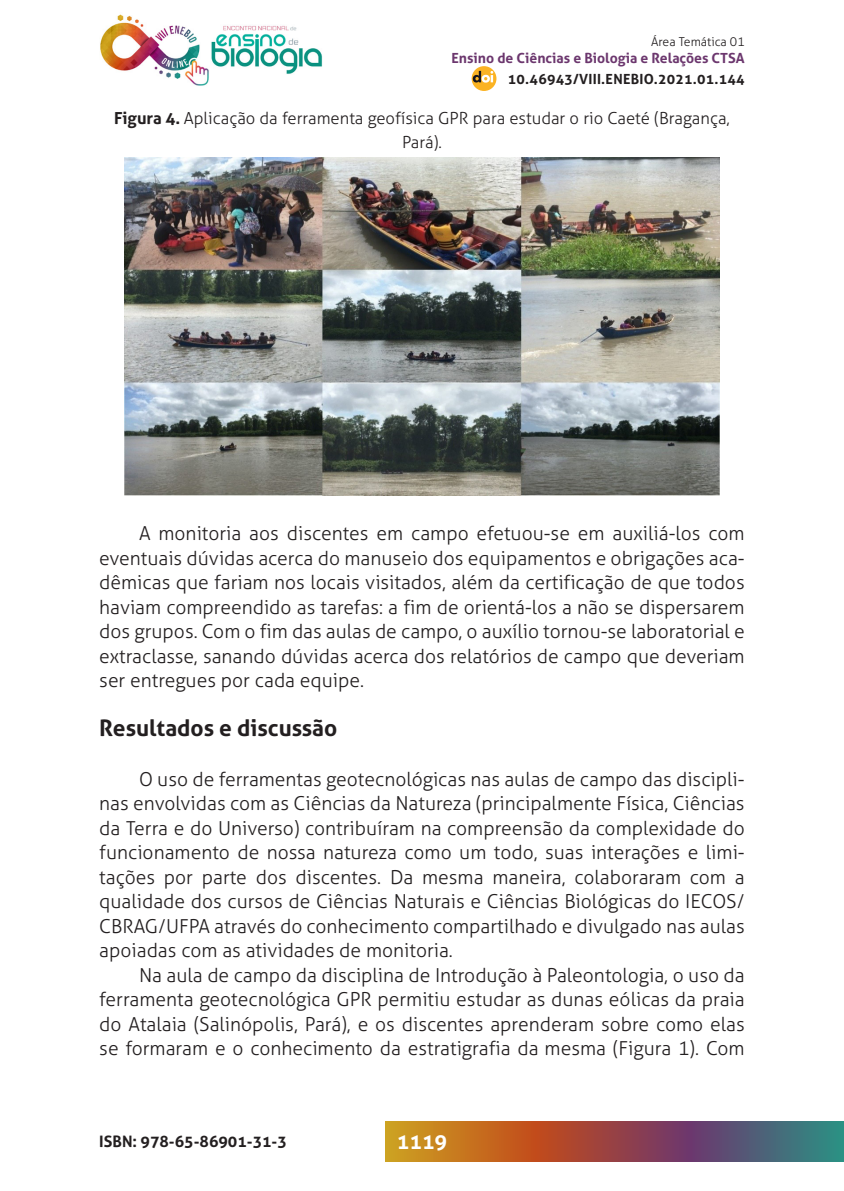
<style>
.page{position:relative;width:844px;height:1191px;background:#fff}
.page>*{position:absolute;margin:0;border:0;box-sizing:border-box;transform-origin:0 0}
._5_SUBTÍTULO{font:700 22.75px "Aller";color:#231f20}
.t1{font:700 21px "Aller";color:#fff}
._2_CORPO{font:300 19.25px/24.5px "Aller";color:#231f20;text-align:justify}
._7_LEGENDAS{font:300 16.62px/24.5px "Aller";color:#231f20;text-align:center}
.t2{font:700 15.75px "Aller";color:#231f20}
.t3{font:700 14px "Aller";color:#6c376e}
.t4{font:700 14px "Aller";letter-spacing:.02em;color:#231f20}
.t5{font:300 12.25px "Aller";color:#231f20}
.s1{font-weight:700}
</style>
<div class="page">
<img style="left:100px;top:14px;width:109px;height:72px">
<img style="left:211px;top:25px;width:111px;height:49px">
<svg style="left:385px;top:1121px;width:458px;height:40px;background:#8d5e49"></svg>
<div style="left:471px;top:66px;width:25px;height:25px;background:#fbb323;border-radius:50%"></div>
<svg style="left:472px;top:71px;width:21px;height:12px"></svg>
<img style="left:124px;top:157px;width:595px;height:338px">
<p class="t5" style="left:651px;top:34px;width:95px">Área Temática 01</p>
<p class="t3" style="left:451px;top:49px;width:294px">Ensino de Ciências e Biologia e Relações CTSA</p>
<p class="t4" style="left:508px;top:70px;width:238px">10.46943/VIII.ENEBIO.2021.01.144</p>
<p class="_7_LEGENDAS" style="left:114px;top:106px;width:617px"><span class="s1">Figura 4.</span> Aplicação da ferramenta geofísica GPR para estudar o rio Caeté (Bragança,<br>Pará).</p>
<p class="_2_CORPO" style="left:99px;top:521px;width:646px;text-indent:40px">A monitoria aos discentes em campo efetuou-se em auxiliá-los com eventuais dúvidas acerca do manuseio dos equipamentos e obrigações aca&shy;dêmicas que fariam nos locais visitados, além da certificação de que todos haviam compreendido as tarefas: a fim de orientá-los a não se dispersarem dos grupos. Com o fim das aulas de campo, o auxílio tornou-se laboratorial e extraclasse, sanando dúvidas acerca dos relatórios de campo que deveriam ser entregues por cada equipe.</p>
<p class="_5_SUBTÍTULO" style="left:99px;top:714px;width:239px">Resultados e discussão</p>
<p class="_2_CORPO" style="left:99px;top:766px;width:646px;text-indent:40px">O uso de ferramentas geotecnológicas nas aulas de campo das discipli&shy;nas envolvidas com as Ciências da Natureza (principalmente Física, Ciências da Terra e do Universo) contribuíram na compreensão da complexidade do funcionamento de nossa natureza como um todo, suas interações e limi&shy;tações por parte dos discentes. Da mesma maneira, colaboraram com a qualidade dos cursos de Ciências Naturais e Ciências Biológicas do IECOS/ CBRAG/UFPA através do conhecimento compartilhado e divulgado nas aulas apoiadas com as atividades de monitoria.</p>
<p class="_2_CORPO" style="left:99px;top:962px;width:646px;text-indent:40px">Na aula de campo da disciplina de Introdução à Paleontologia, o uso da ferramenta geotecnológica GPR permitiu estudar as dunas eólicas da praia do Atalaia (Salinópolis, Pará), e os discentes aprenderam sobre como elas se formaram e o conhecimento da estratigrafia da mesma (Figura 1). Com</p>
<p class="t2" style="left:99px;top:1131px;width:189px">ISBN: 978-65-86901-31-3</p>
<p class="t1" style="left:396px;top:1128px;width:52px">1119</p>
</div>
